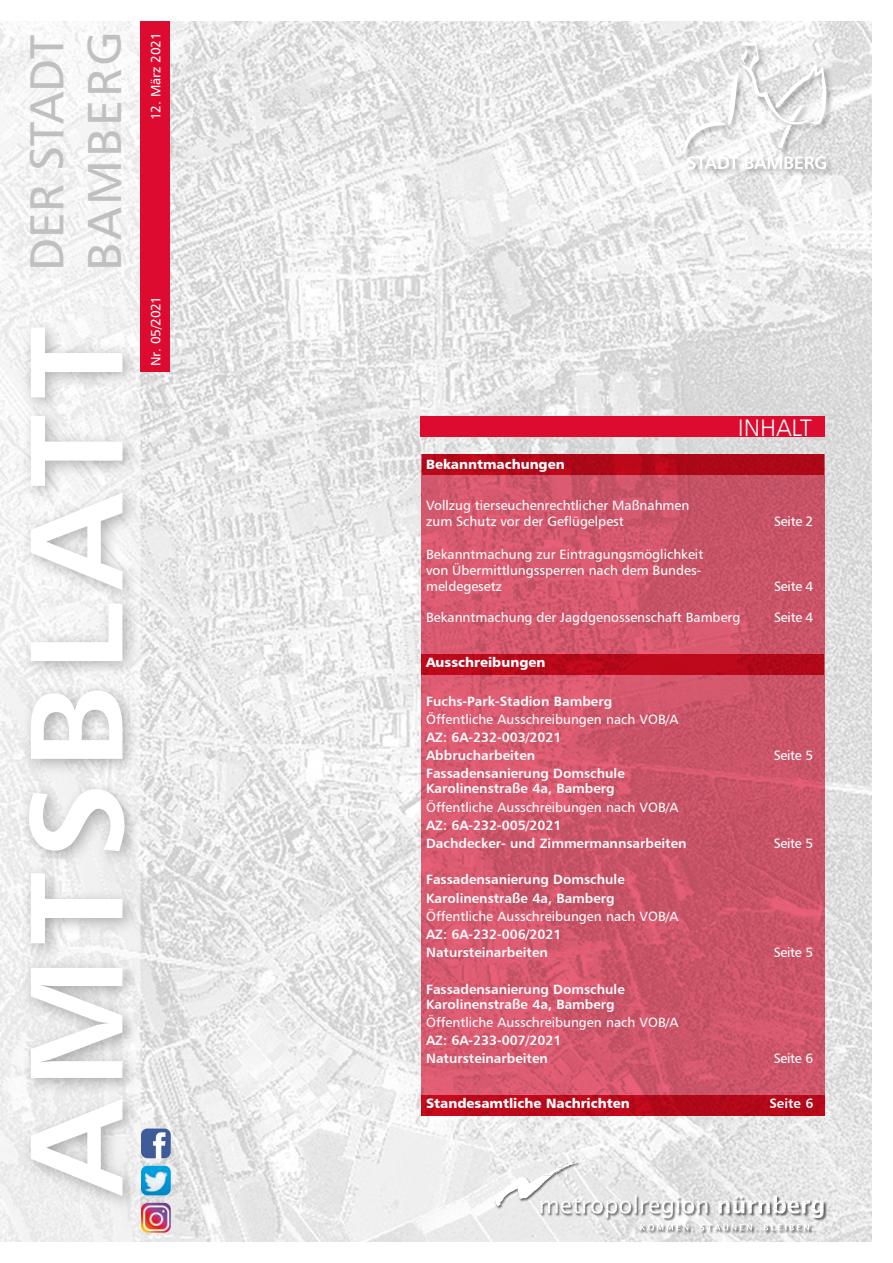
<style>
.page{position:relative;width:893px;height:1263px;background:#fff}
.page>*{position:absolute;margin:0;border:0;box-sizing:border-box;transform-origin:0 0}
.t1{font:132px "Humanist 777 BT Bold B";letter-spacing:.09em;color:#fff;scale:1.05 1}
.t2{font:48px "Humanist 777 BT Roman B";color:#c1c0c0}
.t3{font:48px "Humanist 777 BT Roman B";letter-spacing:.06em;color:#c1c0c0}
.t4{font:24px "Humanist 777 BT Light B";color:#fff}
.t5{font:13.5px/16.2px "Humanist 777 BT Roman B";color:#fff}
.t6{font:13.5px/18.1px "Humanist 777 BT Bold B";color:#fff}
.t7{font:13.5px "Humanist 777 BT Black B";color:#fff}
.t8{font:13.5px "Humanist 777 BT Roman B";letter-spacing:-.02em;color:#fff}
</style>
<div class="page">
<img style="left:0;top:21px;width:872px;height:1221px">
<div style="left:682px;top:40px;width:151px;height:136px;background:#1d1d1b;opacity:.33"></div>
<svg style="left:683px;top:41px;width:143px;height:128px"></svg>
<div style="left:140px;top:21px;width:30px;height:351px;background:#dd0b2f"></div>
<img style="left:143px;top:1128px;width:28px;height:30px">
<img style="left:141px;top:1203px;width:30px;height:29px">
<img style="left:143px;top:1166px;width:28px;height:29px">
<div style="left:19px;top:317px;width:124px;height:895px;background:#1d1d1b;opacity:.33"></div>
<div style="left:494px;top:1160px;width:333px;height:74px;background:#1d1d1b;opacity:.66"></div>
<svg style="left:640px;top:1224px;width:173px;height:6px"></svg>
<svg style="left:495px;top:1160px;width:328px;height:58px"></svg>
<svg style="left:421px;top:454px;width:404px;height:662px;background:#cd4f63"></svg>
<div style="left:420px;top:416px;width:405px;height:20px;background:#dd0b2f"></div>
<p class="t2" style="left:17px;top:271px;width:238px;rotate:-90deg">DER STADT</p>
<p class="t3" style="left:74px;top:271px;width:242px;rotate:-90deg">BAMBERG</p>
<h1 class="t1" style="left:-7px;top:1195px;width:829px;rotate:-90deg">AMTSBLATT</h1>
<p class="t8" style="left:147px;top:120px;width:90px;rotate:-90deg">12. März 2021</p>
<p class="t5" style="left:147px;top:366px;width:72px;rotate:-90deg">Nr. 05/2021</p>
<p class="t7" style="left:426px;top:456px;width:140px">Bekanntmachungen</p>
<h3 class="t4" style="left:738px;top:413px;width:75px">INHALT</h3>
<p class="t5" style="left:426px;top:497px;width:265px">Vollzug tierseuchenrechtlicher Maßnahmen zum Schutz vor der Geflügelpest</p>
<p class="t5" style="left:426px;top:545px;width:279px">Bekanntmachung zur Eintragungsmöglichkeit von Übermittlungssperren nach dem Bundes&shy;meldegesetz</p>
<p class="t5" style="left:426px;top:609px;width:316px">Bekanntmachung der Jagdgenossenschaft Bamberg</p>
<p class="t7" style="left:426px;top:654px;width:121px">Ausschreibungen</p>
<p class="t6" style="left:426px;top:691px;width:188px">Fuchs-Park-Stadion Bamberg</p>
<p class="t5" style="left:426px;top:711px;width:254px">Öffentliche Ausschreibungen nach VOB/A</p>
<p class="t6" style="left:426px;top:728px;width:200px">AZ: 6A-232-003/2021<br>Abbrucharbeiten<br>Fassadensanierung Domschule</p>
<p class="t6" style="left:426px;top:779px;width:190px">Karolinenstraße 4a, Bamberg</p>
<p class="t5" style="left:426px;top:798px;width:254px">Öffentliche Ausschreibungen nach VOB/A</p>
<p class="t6" style="left:426px;top:816px;width:262px">AZ: 6A-232-005/2021<br>Dachdecker- und Zimmermannsarbeiten</p>
<p class="t6" style="left:426px;top:870px;width:200px">Fassadensanierung Domschule<br>Karolinenstraße 4a, Bamberg</p>
<p class="t5" style="left:426px;top:908px;width:254px">Öffentliche Ausschreibungen nach VOB/A</p>
<p class="t6" style="left:426px;top:925px;width:137px">AZ: 6A-232-006/2021<br>Natursteinarbeiten</p>
<p class="t6" style="left:426px;top:981px;width:200px;line-height:15px">Fassadensanierung Domschule<br>Karolinenstraße 4a, Bamberg</p>
<p class="t5" style="left:426px;top:1014px;width:254px">Öffentliche Ausschreibungen nach VOB/A</p>
<p class="t6" style="left:426px;top:1031px;width:137px">AZ: 6A-233-007/2021<br>Natursteinarbeiten</p>
<p class="t5" style="left:774px;top:513px;width:41px">Seite 2</p>
<p class="t5" style="left:774px;top:578px;width:41px">Seite 4</p>
<p class="t5" style="left:774px;top:609px;width:41px">Seite 4</p>
<p class="t5" style="left:774px;top:747px;width:41px">Seite 5</p>
<p class="t5" style="left:774px;top:835px;width:41px">Seite 5</p>
<p class="t5" style="left:774px;top:944px;width:41px">Seite 5</p>
<p class="t5" style="left:774px;top:1050px;width:41px">Seite 6</p>
<p class="t7" style="left:426px;top:1095px;width:205px">Standesamtliche Nachrichten</p>
<p class="t6" style="left:769px;top:1094px;width:45px">Seite 6</p>
</div>
